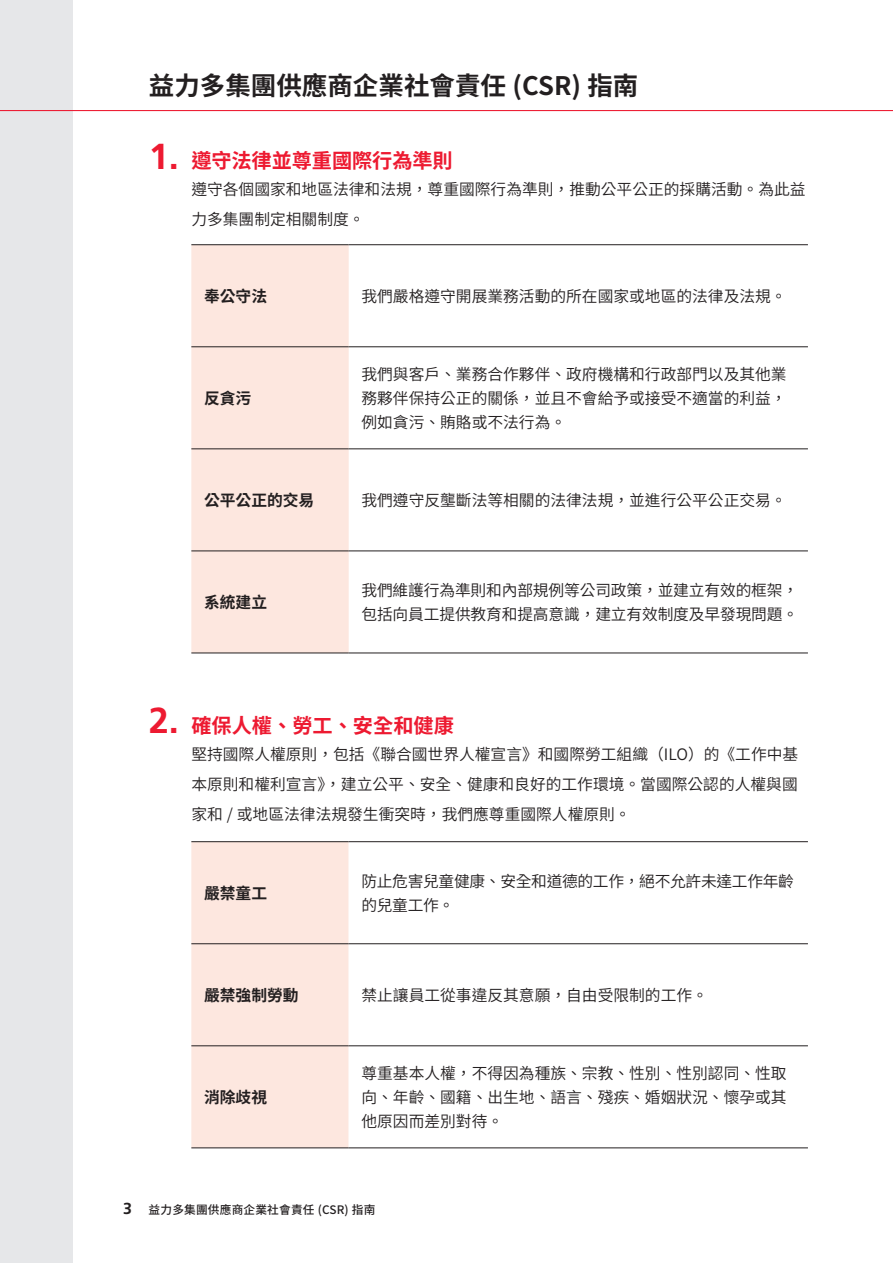
<style>
.page{position:relative;width:893px;height:1263px;background:#fff}
.page>*{position:absolute;margin:0;border:0;box-sizing:border-box;transform-origin:0 0}
.赤色番号{font:700 36.15px "Frutiger";color:#ed1a31}
.中見出し{font:700 25.5px "Source Han Sans";color:#231f20}
.小見出し{font:700 20.25px "Source Han Sans";letter-spacing:-.005em;color:#ed1a31}
.表{font:15.75px/24px "Source Han Sans";color:#231f20;text-align:justify}
.本文_light{font:15.75px/30px "Source Han Sans";color:#231f20;text-align:justify}
.表-2{font:15.75px/24px "Source Han Sans";letter-spacing:-.02em;color:#231f20}
.表タイトル{font:700 15.75px "Source Han Sans";color:#231f20}
.t1{font:500 11.7px "Source Han Sans";letter-spacing:.015em;color:#231f20}
.s1{font-family:"Frutiger";font-weight:700;font-size:15.9px}
</style>
<div class="page">
<div style="left:0;top:0;width:72px;height:1263px;background:#e6e7e9"></div>
<hr style="left:0;top:110px;width:893px;height:1px;background:#ed1a31">
<div style="left:191px;top:245px;width:158px;height:408px;background:#fde7df"></div>
<hr style="left:191px;top:244px;width:158px;height:1px;background:#231f20">
<hr style="left:349px;top:244px;width:459px;height:1px;background:#231f20">
<hr style="left:191px;top:346px;width:158px;height:1px;background:#231f20">
<hr style="left:349px;top:346px;width:459px;height:1px;background:#231f20">
<hr style="left:191px;top:449px;width:158px;height:1px;background:#231f20">
<hr style="left:349px;top:449px;width:459px;height:1px;background:#231f20">
<hr style="left:191px;top:551px;width:158px;height:1px;background:#231f20">
<hr style="left:349px;top:551px;width:459px;height:1px;background:#231f20">
<hr style="left:191px;top:653px;width:158px;height:1px;background:#231f20">
<hr style="left:349px;top:653px;width:459px;height:1px;background:#231f20">
<div style="left:191px;top:842px;width:158px;height:305px;background:#fde7df"></div>
<svg style="left:349px;top:842px;width:459px;height:205px"></svg>
<hr style="left:191px;top:841px;width:158px;height:1px;background:#231f20">
<hr style="left:349px;top:841px;width:459px;height:1px;background:#231f20">
<hr style="left:191px;top:943px;width:158px;height:1px;background:#231f20">
<hr style="left:349px;top:943px;width:459px;height:1px;background:#231f20">
<hr style="left:191px;top:1045px;width:158px;height:1px;background:#231f20">
<hr style="left:349px;top:1045px;width:459px;height:1px;background:#231f20">
<hr style="left:191px;top:1147px;width:158px;height:1px;background:#231f20">
<hr style="left:349px;top:1147px;width:459px;height:1px;background:#231f20">
<p class="中見出し" style="left:149px;top:71px;width:491px">益力多集團供應商企業社會責任 (CSR) 指南</p>
<p class="赤色番号" style="left:149px;top:135px;width:32px">1.</p>
<p class="小見出し" style="left:191px;top:150px;width:263px">遵守法律並尊重國際行為準則</p>
<p class="本文_light" style="left:191px;top:175px;width:616px">遵守各個國家和地區法律和法規，尊重國際行為準則，推動公平公正的採購活動。為此益力多集團制定相關制度。</p>
<p class="表タイトル" style="left:204px;top:287px;width:64px">奉公守法</p>
<p class="表" style="left:361px;top:284px;width:427px">我們嚴格遵守開展業務活動的所在國家或地區的法律及法規。</p>
<p class="表タイトル" style="left:204px;top:389px;width:49px">反貪污</p>
<p class="表" style="left:361px;top:362px;width:427px">我們與客戶、業務合作夥伴、政府機構和行政部門以及其他業務夥伴保持公正的關係，並且不會給予或接受不適當的利益，例如貪污、賄賂或不法行為。</p>
<p class="表タイトル" style="left:204px;top:491px;width:112px">公平公正的交易</p>
<p class="表" style="left:361px;top:488px;width:427px">我們遵守反壟斷法等相關的法律法規，並進行公平公正交易。</p>
<p class="表タイトル" style="left:204px;top:593px;width:64px">系統建立</p>
<p class="表" style="left:361px;top:578px;width:438px">我們維護行為準則和內部規例等公司政策，並建立有效的框架，包括向員工提供教育和提高意識，建立有效制度及早發現問題。</p>
<p class="赤色番号" style="left:149px;top:700px;width:32px">2.</p>
<p class="小見出し" style="left:191px;top:714px;width:264px">確保人權、勞工、安全和健康</p>
<p class="本文_light" style="left:191px;top:740px;width:608px">堅持國際人權原則，包括《聯合國世界人權宣言》和國際勞工組織（ILO）的《工作中基本原則和權利宣言》，建立公平、安全、健康和良好的工作環境。當國際公認的人權與國家和 / 或地區法律法規發生衝突時，我們應尊重國際人權原則。</p>
<p class="表タイトル" style="left:204px;top:884px;width:64px">嚴禁童工</p>
<p class="表-2" style="left:361px;top:869px;width:434px">防止危害兒童健康、安全和道德的工作，絕不允許未達工作年齡的兒童工作。</p>
<p class="表タイトル" style="left:204px;top:986px;width:96px">嚴禁強制勞動</p>
<p class="表" style="left:361px;top:983px;width:348px">禁止讓員工從事違反其意願，自由受限制的工作。</p>
<p class="表タイトル" style="left:204px;top:1088px;width:64px">消除歧視</p>
<p class="表" style="left:361px;top:1061px;width:427px">尊重基本人權，不得因為種族、宗教、性別、性別認同、性取向、年齡、國籍、出生地、語言、殘疾、婚姻狀況、懷孕或其他原因而差別對待。</p>
<p class="t1" style="left:123px;top:1203px;width:254px"><span class="s1">3</span> 益力多集團供應商企業社會責任 (CSR) 指南</p>
</div>
